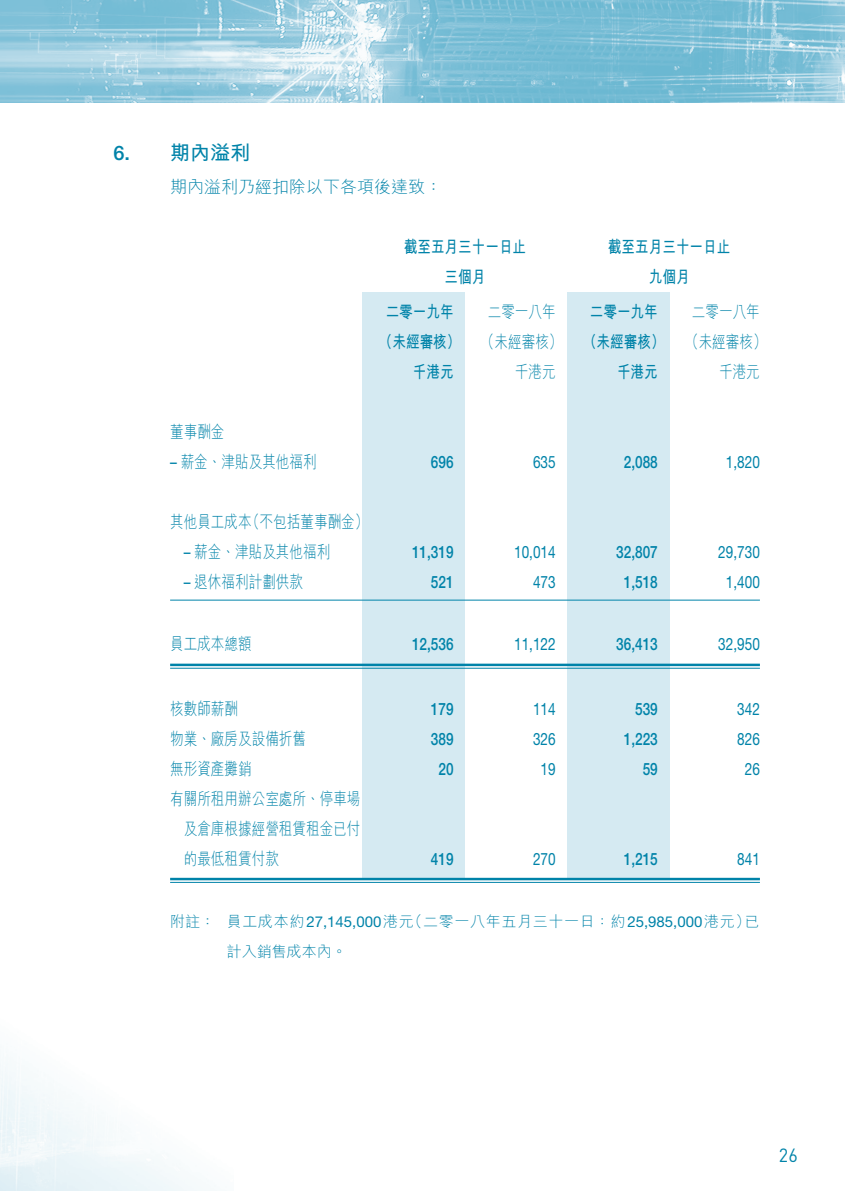
<style>
.page{position:relative;width:845px;height:1191px;background:#fff}
.page>*{position:absolute;margin:0;border:0;box-sizing:border-box;transform-origin:0 0}
.Subhead_1{font:700 20px "M Hei HK";color:#0083a9}
.Subhead_1-2{font:500 20px "Helvetica Neue LT Std";color:#0083a9}
.t1{font:18.8px "DIN";color:#0083a9;scale:.95 1}
.Table_2_Colume{font:300 17px "M Hei HK";color:#0083a9;scale:.8 1}
.Table_2_Colume-2{font:500 17px "Helvetica Neue LT Std";color:#0083a9;scale:.8 1}
.Table_2_Colume-3{font:700 17px "M Hei HK";color:#0083a9;scale:.8 1}
.Table_2_Colume-4{font:17px "Helvetica Neue LT Std";color:#0083a9;scale:.8 1}
.Body_Text{font:300 17px "M Hei HK";color:#0083a9}
.Notes{font:300 15px "M Hei HK";letter-spacing:.045em;color:#0083a9}
.Notes-2{font:15px "Helvetica Neue LT Std";color:#0083a9}
.Notes-3{font:300 15px "M Hei HK";color:#0083a9}
.s1{font-weight:300}
.s2{font-family:"Helvetica Neue LT Std";font-weight:400}
.s3{font-family:"M Hei HK";font-weight:300}
</style>
<div class="page">
<img style="left:1px;top:0;width:844px;height:102px">
<img style="left:0;top:600px;width:233px;height:591px">
<div style="left:363px;top:293px;width:102px;height:586px;background:#d5eaf2"></div>
<div style="left:567px;top:293px;width:102px;height:586px;background:#d5eaf2"></div>
<hr style="left:170px;top:599px;width:590px;height:1px;background:#0083a9">
<hr style="left:170px;top:663px;width:590px;height:3px;background:#0083a9">
<hr style="left:170px;top:668px;width:590px;height:1px;background:#0083a9">
<hr style="left:170px;top:877px;width:590px;height:3px;background:#0083a9">
<hr style="left:170px;top:882px;width:590px;height:1px;background:#0083a9">
<p class="Subhead_1-2" style="left:113px;top:141px;width:18px">6.</p>
<p class="Subhead_1" style="left:170px;top:138px;width:81px">期內溢利</p>
<p class="Body_Text" style="left:170px;top:178px;width:273px">期內溢利乃經扣除以下各項後達致：</p>
<p class="Table_2_Colume-3" style="left:404px;top:234px;width:154px">截至五月三十一日止</p>
<p class="Table_2_Colume-3" style="left:444px;top:264px;width:53px">三個月</p>
<p class="Table_2_Colume-3" style="left:608px;top:234px;width:154px">截至五月三十一日止</p>
<p class="Table_2_Colume-3" style="left:649px;top:264px;width:53px">九個月</p>
<p class="Table_2_Colume" style="left:488px;top:303px;width:86px">二零一八年</p>
<p class="Table_2_Colume" style="left:692px;top:303px;width:86px">二零一八年</p>
<p class="Table_2_Colume-3" style="left:386px;top:300px;width:86px">二零一九年</p>
<p class="Table_2_Colume-3" style="left:379px;top:330px;width:486px">（未經審核） <span class="s1">（未經審核）</span> （未經審核） <span class="s1">（未經審核(</span></p>
<p class="Table_2_Colume" style="left:719px;top:363px;width:52px">千港元</p>
<p class="Table_2_Colume-3" style="left:590px;top:300px;width:86px">二零一九年</p>
<p class="Table_2_Colume" style="left:515px;top:363px;width:52px">千港元</p>
<p class="Table_2_Colume-3" style="left:413px;top:360px;width:53px">千港元</p>
<p class="Table_2_Colume-3" style="left:617px;top:360px;width:52px">千港元</p>
<p class="Table_2_Colume" style="left:170px;top:423px;width:70px">董事酬金</p>
<p class="Table_2_Colume" style="left:170px;top:453px;width:185px"><span class="s2">–</span> 薪金、津貼及其他福利</p>
<p class="Table_2_Colume-2" style="left:431px;top:452px;width:30px">696</p>
<p class="Table_2_Colume-4" style="left:533px;top:452px;width:30px">635</p>
<p class="Table_2_Colume-2" style="left:624px;top:452px;width:44px">2,088</p>
<p class="Table_2_Colume-4" style="left:726px;top:452px;width:44px">1,820</p>
<p class="Table_2_Colume" style="left:246px;top:513px;width:155px">（不包括董事酬金(</p>
<p class="Table_2_Colume" style="left:170px;top:513px;width:104px">其他員工成本</p>
<p class="Table_2_Colume" style="left:184px;top:543px;width:185px"><span class="s2">–</span> 薪金、津貼及其他福利</p>
<p class="Table_2_Colume-2" style="left:412px;top:542px;width:53px">11,319</p>
<p class="Table_2_Colume-4" style="left:514px;top:542px;width:53px">10,014</p>
<p class="Table_2_Colume-2" style="left:616px;top:542px;width:53px">32,807</p>
<p class="Table_2_Colume-4" style="left:718px;top:542px;width:53px">29,730</p>
<p class="Table_2_Colume" style="left:184px;top:573px;width:151px"><span class="s2">–</span> 退休福利計劃供款</p>
<p class="Table_2_Colume-2" style="left:431px;top:572px;width:30px">521</p>
<p class="Table_2_Colume-4" style="left:533px;top:572px;width:30px">473</p>
<p class="Table_2_Colume-2" style="left:624px;top:572px;width:44px">1,518</p>
<p class="Table_2_Colume-4" style="left:726px;top:572px;width:44px">1,400</p>
<p class="Table_2_Colume" style="left:170px;top:635px;width:104px">員工成本總額</p>
<p class="Table_2_Colume-2" style="left:412px;top:634px;width:53px">12,536</p>
<p class="Table_2_Colume-4" style="left:514px;top:634px;width:53px">11,122</p>
<p class="Table_2_Colume-2" style="left:616px;top:634px;width:53px">36,413</p>
<p class="Table_2_Colume-4" style="left:718px;top:634px;width:53px">32,950</p>
<p class="Table_2_Colume" style="left:170px;top:699px;width:87px">核數師薪酬</p>
<p class="Table_2_Colume-2" style="left:431px;top:698px;width:30px">179</p>
<p class="Table_2_Colume-4" style="left:533px;top:698px;width:30px">114</p>
<p class="Table_2_Colume-2" style="left:635px;top:698px;width:30px">539</p>
<p class="Table_2_Colume-4" style="left:737px;top:698px;width:30px">342</p>
<p class="Table_2_Colume" style="left:170px;top:729px;width:172px">物業、廠房及設備折舊</p>
<p class="Table_2_Colume-2" style="left:431px;top:728px;width:30px">389</p>
<p class="Table_2_Colume-4" style="left:533px;top:728px;width:30px">326</p>
<p class="Table_2_Colume-2" style="left:624px;top:728px;width:44px">1,223</p>
<p class="Table_2_Colume-4" style="left:737px;top:728px;width:30px">826</p>
<p class="Table_2_Colume" style="left:170px;top:759px;width:104px">無形資產攤銷</p>
<p class="Table_2_Colume" style="left:170px;top:789px;width:240px">有關所租用辦公室處所、停車場</p>
<p class="Table_2_Colume" style="left:184px;top:819px;width:223px">及倉庫根據經營租賃租金已付</p>
<p class="Table_2_Colume-2" style="left:438px;top:758px;width:20px">20</p>
<p class="Table_2_Colume-4" style="left:540px;top:758px;width:20px">19</p>
<p class="Table_2_Colume-2" style="left:643px;top:758px;width:20px">59</p>
<p class="Table_2_Colume-4" style="left:745px;top:758px;width:20px">26</p>
<p class="Table_2_Colume" style="left:184px;top:849px;width:120px">的最低租賃付款</p>
<p class="Table_2_Colume-2" style="left:431px;top:848px;width:30px">419</p>
<p class="Table_2_Colume-4" style="left:533px;top:848px;width:30px">270</p>
<p class="Table_2_Colume-2" style="left:624px;top:848px;width:44px">1,215</p>
<p class="Table_2_Colume-4" style="left:737px;top:848px;width:30px">841</p>
<p class="Notes" style="left:170px;top:913px;width:46px">附註：</p>
<p class="Notes" style="left:408px;top:913px;width:344px">（二零一八年五月三十一日：約<span class="s2">25,985,000</span>港元）</p>
<p class="Notes-2" style="left:227px;top:912px;width:189px"><span class="s3">員工成本約</span> 27,145,000<span class="s3">港元</span></p>
<p class="Notes" style="left:745px;top:913px;width:16px">已</p>
<p class="Notes-3" style="left:227px;top:943px;width:121px">計入銷售成本內。</p>
<p class="t1" style="left:779px;top:1143px;width:21px">26</p>
</div>
